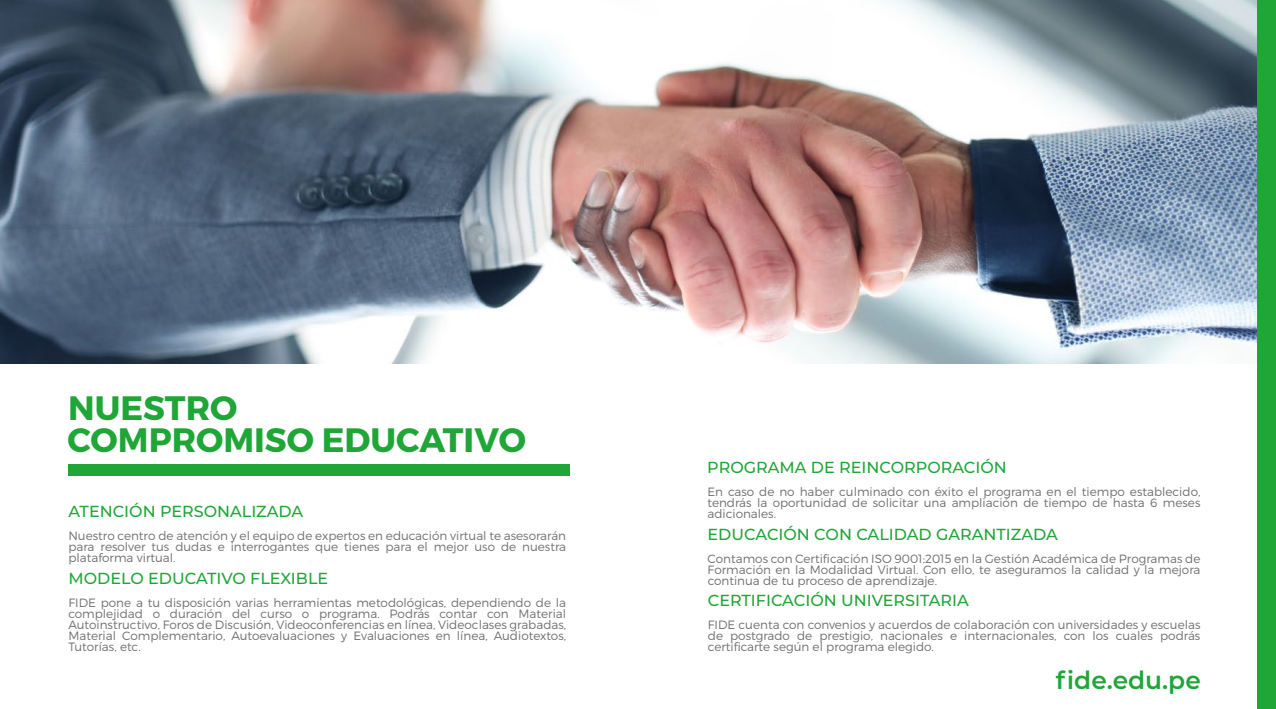
<style>
.page{position:relative;width:1276px;height:709px;background:#fff}
.page>*{position:absolute;margin:0;border:0;box-sizing:border-box;transform-origin:0 0}
.t1{font:700 33.8px/32.3px "Montserrat";color:#1fa637}
.t2{font:600 24.9px "Montserrat";color:#1fa637}
.t3{font:500 16px "Montserrat";color:#1fa637}
.t4{font:300 12px/11px "Montserrat";color:#706f6f;text-align:justify}
</style>
<div class="page">
<img style="left:0;top:0;width:1257px;height:364px">
<div style="left:1257px;top:0;width:19px;height:709px;background:#1fa637"></div>
<div style="left:68px;top:464px;width:502px;height:12px;background:#1fa637"></div>
<h1 class="t1" style="left:68px;top:392px;width:460px">NUESTRO<br>COMPROMISO EDUCATIVO</h1>
<h3 class="t3" style="left:68px;top:500px;width:236px">ATENCIÓN PERSONALIZADA</h3>
<p class="t4" style="left:68px;top:530px;width:499px">Nuestro centro de atención y el equipo de expertos en educación virtual te asesorarán para resolver tus dudas e interrogantes que tienes para el mejor uso de nuestra plataforma virtual.</p>
<h3 class="t3" style="left:68px;top:567px;width:261px">MODELO EDUCATIVO FLEXIBLE</h3>
<p class="t4" style="left:68px;top:596px;width:499px">FIDE pone a tu disposición varias herramientas metodológicas, dependiendo de la complejidad o duración del curso o programa. Podrás contar con Material Autoinstructivo, Foros de Discusión, Videoconferencias en línea, Videoclases grabadas, Material Complementario, Autoevaluaciones y Evaluaciones en línea, Audiotextos, Tutorías, etc.</p>
<h3 class="t3" style="left:707px;top:456px;width:301px">PROGRAMA DE REINCORPORACIÓN</h3>
<p class="t4" style="left:707px;top:486px;width:494px">En caso de no haber culminado con éxito el programa en el tiempo establecido, tendrás la oportunidad de solicitar una ampliación de tiempo de hasta 6 meses adicionales.</p>
<h3 class="t3" style="left:707px;top:523px;width:352px">EDUCACIÓN CON CALIDAD GARANTIZADA</h3>
<p class="t4" style="left:707px;top:552px;width:494px">Contamos con Certificación ISO 9001:2015 en la Gestión Académica de Programas de Formación en la Modalidad Virtual. Con ello, te aseguramos la calidad y la mejora continua de tu proceso de aprendizaje.</p>
<h3 class="t3" style="left:708px;top:589px;width:263px">CERTIFICACIÓN UNIVERSITARIA</h3>
<p class="t4" style="left:708px;top:619px;width:494px">FIDE cuenta con convenios y acuerdos de colaboración con universidades y escuelas de postgrado de prestigio, nacionales e internacionales, con los cuales podrás certificarte según el programa elegido.</p>
<h2 class="t2" style="left:1056px;top:662px;width:146px">fide.edu.pe</h2>
</div>
